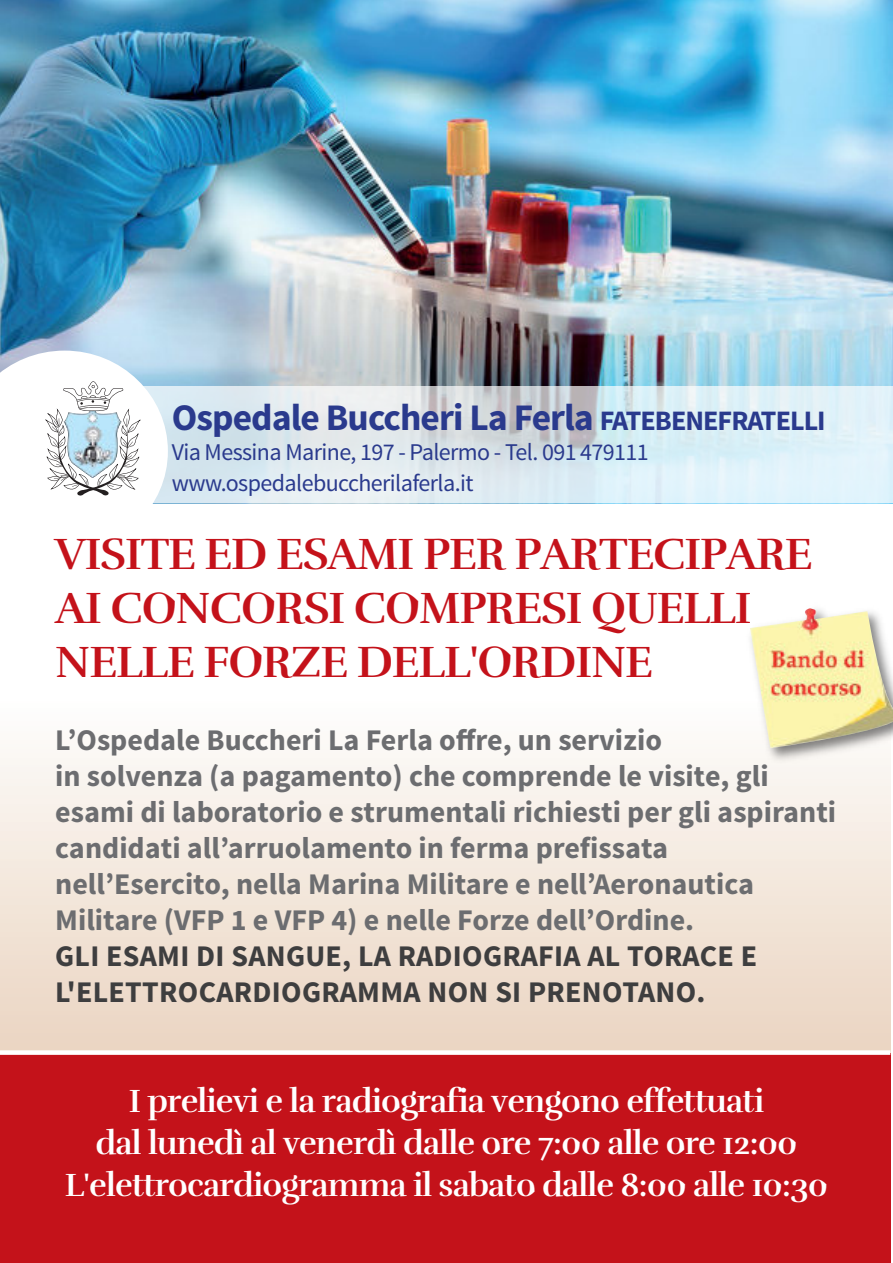
<style>
.page{position:relative;width:893px;height:1263px;background:#fff}
.page>*{position:absolute;margin:0;border:0;box-sizing:border-box;transform-origin:0 0}
.t1{font:700 45px/54px "Rufina";letter-spacing:-.025em;color:#c4121a}
.t2{font:700 37.5px "Source Sans Pro";letter-spacing:-.025em;color:#2a3a8d}
.t3{font:700 33px/42px "Rufina";letter-spacing:-.025em;color:#fff;text-align:center}
.t4{font:700 30px/36px "Source Sans Pro";color:#6c6d70}
.t5{font:700 30px/36px "Source Sans Pro";letter-spacing:.01em;color:#3e3e3f}
.t6{font:24px/30.3px "Source Sans Pro";letter-spacing:-.025em;color:#2a3a8d}
.s1{font-size:28.2px}
</style>
<div class="page">
<svg style="left:0;top:753px;width:890px;height:297px;background:#f2e5d9"></svg>
<div style="left:0;top:1053px;width:890px;height:210px;background:#c4121a"></div>
<img style="left:0;top:0;width:893px;height:386px">
<div style="left:0;top:386px;width:893px;height:117px;background:#fff;opacity:.7"></div>
<img style="left:696px;top:748px;width:195px;height:25px">
<img style="left:750px;top:608px;width:143px;height:140px">
<svg style="left:0;top:351px;width:168px;height:153px"></svg>
<img style="left:96px;top:412px;width:26px;height:12px">
<div style="left:0;top:1050px;width:890px;height:5px;background:#fff"></div>
<p class="t2" style="left:172px;top:394px;width:655px">Ospedale buccheri La Ferla <span class="s1">FATEbENEFRATELLI</span></p>
<p class="t6" style="left:172px;top:438px;width:479px">Via Messina Marine, 197 - Palermo - Tel. 091 479111 www.ospedalebuccherilaferla.it</p>
<h1 class="t1" style="left:55px;top:527px;width:759px">VISITE ED ESAMI PER PARTECIPARE<br>AI CONCORSI COMPRESI QUELLI<br>NELLE FORZE DELL'ORDINE</h1>
<p class="t4" style="left:55px;top:723px;width:782px">L’Ospedale buccheri La Ferla offre, un servizio<br>in solvenza (a pagamento) che comprende le visite, gli esami di laboratorio e strumentali richiesti per gli aspiranti candidati all’arruolamento in ferma prefissata nell’Esercito, nella Marina Militare e nell’Aeronautica Militare (VFP 1 e VFP 4) e nelle Forze dell’Ordine.</p>
<p class="t5" style="left:55px;top:939px;width:703px">GLI ESAMI DI SANGUE, LA RADIOGRAFIA AL TORACE E<br>L'ELETTROCARDIOGRAMMA NON SI PRENOTANO.</p>
<p class="t3" style="left:65px;top:1080px;width:765px">I prelievi e la radiografia vengono effettuati<br>dal lunedì al venerdì dalle ore 7:00 alle ore 12:00<br>L'elettrocardiogramma il sabato dalle 8:00 alle 10:30</p>
</div>
